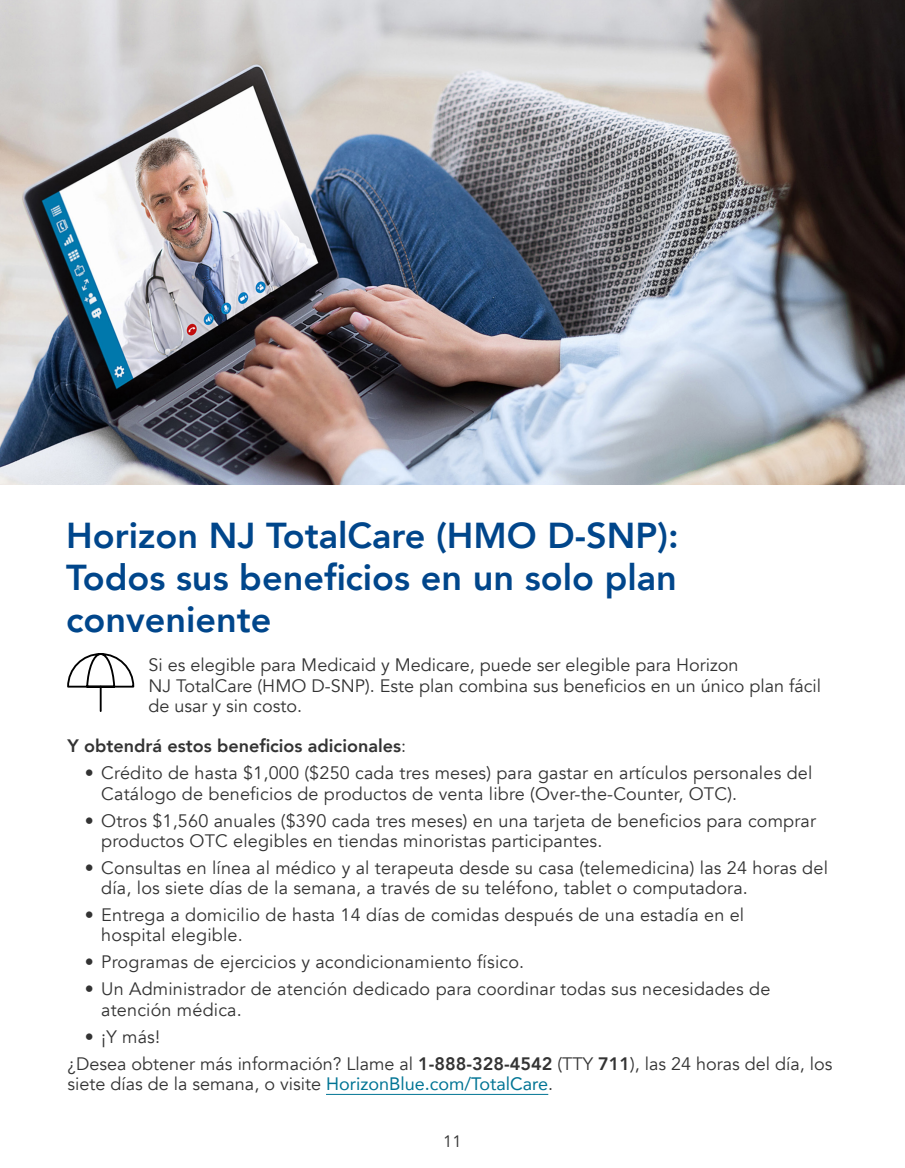
<style>
.page{position:relative;width:905px;height:1168px;background:#fff}
.page>*{position:absolute;margin:0;border:0;box-sizing:border-box;transform-origin:0 0}
.t1{font:800 36px/42px "Avenir";color:#00468b;text-align:justify}
.t2{font:18px/20.2px "Avenir";letter-spacing:.01em;color:#333}
.t3{font:800 18px "Avenir";color:#333}
.t4{font:16.5px "Avenir";color:#333}
.s1{font-weight:400}
.s2{font-weight:800}
.s3{color:#007494}
</style>
<div class="page">
<hr style="left:326px;top:1094px;width:222px;height:1px;background:#007494">
<img style="left:0;top:0;width:904px;height:485px">
<svg style="left:67px;top:653px;width:67px;height:59px"></svg>
<h1 class="t1" style="left:66px;top:514px;width:614px">Horizon NJ TotalCare (HMO D-SNP):<br>Todos sus beneficios en un solo plan conveniente</h1>
<p class="t2" style="left:148px;top:655px;width:674px">Si es elegible para Medicaid y Medicare, puede ser elegible para Horizon<br>NJ TotalCare (HMO D-SNP). Este plan combina sus beneficios en un único plan fácil de usar y sin costo.</p>
<p class="t3" style="left:68px;top:732px;width:340px">Y obtendrá estos beneficios adicionales<span class="s1">:</span></p>
<p class="t2" style="left:101px;top:763px;width:712px;text-indent:-16px">• Crédito de hasta $1,000 ($250 cada tres meses) para gastar en artículos personales del<br>Catálogo de beneficios de productos de venta libre (Over-the-Counter, OTC).</p>
<p class="t2" style="left:101px;top:810px;width:716px;text-indent:-16px">• Otros $1,560 anuales ($390 cada tres meses) en una tarjeta de beneficios para comprar productos OTC elegibles en tiendas minoristas participantes.</p>
<p class="t2" style="left:101px;top:858px;width:728px;text-indent:-16px">• Consultas en línea al médico y al terapeuta desde su casa (telemedicina) las 24 horas del día, los siete días de la semana, a través de su teléfono, tablet o computadora.</p>
<p class="t2" style="left:101px;top:905px;width:644px;text-indent:-16px">• Entrega a domicilio de hasta 14 días de comidas después de una estadía en el hospital elegible.</p>
<p class="t2" style="left:85px;top:952px;width:441px">• Programas de ejercicios y acondicionamiento físico.</p>
<p class="t2" style="left:101px;top:979px;width:670px;text-indent:-16px">• Un Administrador de atención dedicado para coordinar todas sus necesidades de atención médica.</p>
<p class="t2" style="left:68px;top:1023px;width:766px;line-height:27px;text-indent:17px">• ¡Y más!<br>¿Desea obtener más información? Llame al <span class="s2">1-888-328-4542</span> (TTY <span class="s2">711</span>), las 24 horas del día, los</p>
<p class="t2" style="left:68px;top:1074px;width:487px">siete días de la semana, o visite <span class="s3">HorizonBlue.com/TotalCare</span>.</p>
<p class="t4" style="left:443px;top:1132px;width:20px">11</p>
</div>
